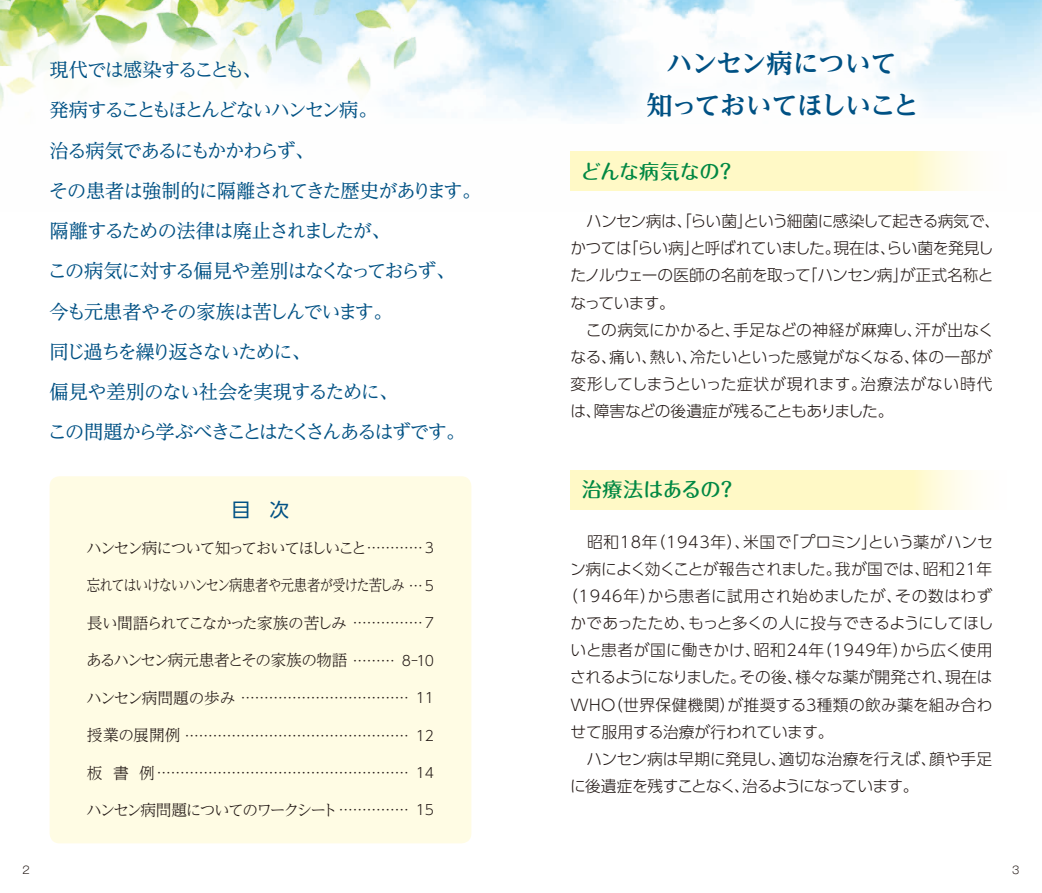
<style>
.page{position:relative;width:1042px;height:893px;background:#fff}
.page>*{position:absolute;margin:0;border:0;box-sizing:border-box;transform-origin:0 0}
.t1{font:700 26.25px/42px "UD Reimin Pro";letter-spacing:-.035em;color:#005184;text-align:center}
.t2{font:500 20.12px "Maru Fo Pro";letter-spacing:-.015em;color:#008843}
.t3{font:19.25px/40.2px "UD Reimin Pro";letter-spacing:-.08em;color:#005184}
.t4{font:19.25px "UD Shin Go Pro";color:#005184}
.t5{font:300 15.75px/27.1px "UD Shin Go Pro";letter-spacing:-.01em;color:#231916}
.t6{font:300 15.75px "UD Reimin Pro";letter-spacing:-.105em;color:#231916}
.t7{font:300 15.75px "UD Shin Go Pro";letter-spacing:.035em;color:#231916}
.t8{font:300 15.75px "UD Shin Go Pro";letter-spacing:.04em;color:#231916}
.t9{font:300 15.75px "UD Shin Go Pro";letter-spacing:.03em;color:#231916}
.t10{font:300 15.75px "UD Reimin Pro";letter-spacing:-.105em;color:#231916;scale:.85 1}
.t11{font:300 15.75px "UD Shin Go Pro";letter-spacing:.025em;color:#231916}
.t12{font:300 15.75px "UD Reimin Pro";letter-spacing:-.08em;color:#231916}
.t13{font:300 15.75px "UD Shin Go Pro";letter-spacing:-.05em;color:#231916}
.t14{font:300 14px "UD Shin Go Pro";color:#231916}
.t15{font:300 10.5px "Gothic MB101 Pro";color:#231916}
.s1{font-family:"UD Shin Go Pro";font-size:14px}
.s2{font-family:"UD Reimin Pro";font-size:15.75px}
</style>
<div class="page">
<div style="left:50px;top:476px;width:421px;height:367px;background:#fffce4;border-radius:10px"></div>
<img style="left:0;top:0;width:1042px;height:120px">
<div style="left:21px;top:32px;width:477px;height:438px;background:#fff"></div>
<svg style="left:570px;top:470px;width:401px;height:40px;background:#fff9c9"></svg>
<svg style="left:570px;top:151px;width:403px;height:40px;background:#fef9c9"></svg>
<div style="left:625px;top:27px;width:313px;height:113px;background:#fff"></div>
<p class="t3" style="left:48px;top:49px;width:435px">現代では感染することも、<br>発病することもほとんどないハンセン病。<br>治る病気であるにもかかわらず、<br>その患者は強制的に隔離されてきた歴史があります。隔離するための法律は廃止されましたが、<br>この病気に対する偏見や差別はなくなっておらず、<br>今も元患者やその家族は苦しんでいます。<br>同じ過ちを繰り返さないために、<br>偏見や差別のない社会を実現するために、<br>この問題から学ぶべきことはたくさんあるはずです。</p>
<p class="t4" style="left:232px;top:494px;width:59px">目　次</p>
<p class="t6" style="left:86px;top:535px;width:349px">ハンセン病について知っておいてほしいこと<span class="s1">………… 3</span></p>
<p class="t10" style="left:87px;top:573px;width:410px">忘れてはいけないハンセン病患者や元患者が受けた苦しみ <span class="s1">… 5</span></p>
<p class="t6" style="left:87px;top:610px;width:349px">長い間語られてこなかった家族の苦しみ <span class="s1">…………… 7</span></p>
<p class="t12" style="left:86px;top:647px;width:349px">あるハンセン病元患者とその家族の物語 <span class="s1">……… 8-10</span></p>
<p class="t14" style="left:86px;top:686px;width:349px"><span class="s2">ハンセン病問題の歩み</span> ……………………………… 11</p>
<p class="t14" style="left:87px;top:724px;width:349px"><span class="s2">授業の展開例</span> ………………………………………… 12</p>
<p class="t14" style="left:87px;top:761px;width:349px"><span class="s2">板 書 例</span>……………………………………………… 14</p>
<p class="t6" style="left:86px;top:797px;width:349px">ハンセン病問題についてのワークシート <span class="s1">…………… 15</span></p>
<h1 class="t1" style="left:646px;top:41px;width:274px">ハンセン病について<br>知っておいてほしいこと</h1>
<p class="t2" style="left:580px;top:155px;width:157px">どんな病気なの？</p>
<p class="t5" style="left:570px;top:207px;width:431px">　ハンセン病は、「らい菌」という細菌に感染して起きる病気で、かつては「らい病」と呼ばれていました。現在は、らい菌を発見したノルウェーの医師の名前を取って「ハンセン病」が正式名称となっています。<br>　この病気にかかると、手足などの神経が麻痺し、汗が出なくなる、痛い、熱い、冷たいといった感覚がなくなる、体の一部が変形してしまうといった症状が現れます。治療法がない時代は、障害などの後遺症が残ることもありました。</p>
<p class="t2" style="left:582px;top:473px;width:156px">治療法はあるの？</p>
<p class="t7" style="left:570px;top:529px;width:424px">　昭和18年（1943年）、米国で「プロミン」という薬がハンセ</p>
<p class="t5" style="left:570px;top:555px;width:424px">ン病によく効くことが報告されました。我が国では、昭和21年</p>
<p class="t9" style="left:562px;top:583px;width:432px">（1946年）から患者に試用され始めましたが、その数はわず</p>
<p class="t5" style="left:570px;top:609px;width:425px">かであったため、もっと多くの人に投与できるようにしてほし</p>
<p class="t8" style="left:570px;top:638px;width:423px">いと患者が国に働きかけ、昭和24年（1949年）から広く使用</p>
<p class="t5" style="left:570px;top:663px;width:424px">されるようになりました。その後、様々な薬が開発され、現在は</p>
<p class="t11" style="left:570px;top:692px;width:423px">WHO（世界保健機関）が推奨する3種類の飲み薬を組み合わ</p>
<p class="t5" style="left:570px;top:717px;width:264px">せて服用する治療が行われています。</p>
<p class="t5" style="left:570px;top:745px;width:423px">　ハンセン病は早期に発見し、適切な治療を行えば、顔や手足</p>
<p class="t13" style="left:570px;top:773px;width:350px">に後遺症を残すことなく、治るようになっています。</p>
<p class="t15" style="left:23px;top:861px;width:9px">2</p>
<p class="t15" style="left:1012px;top:861px;width:9px">3</p>
</div>
